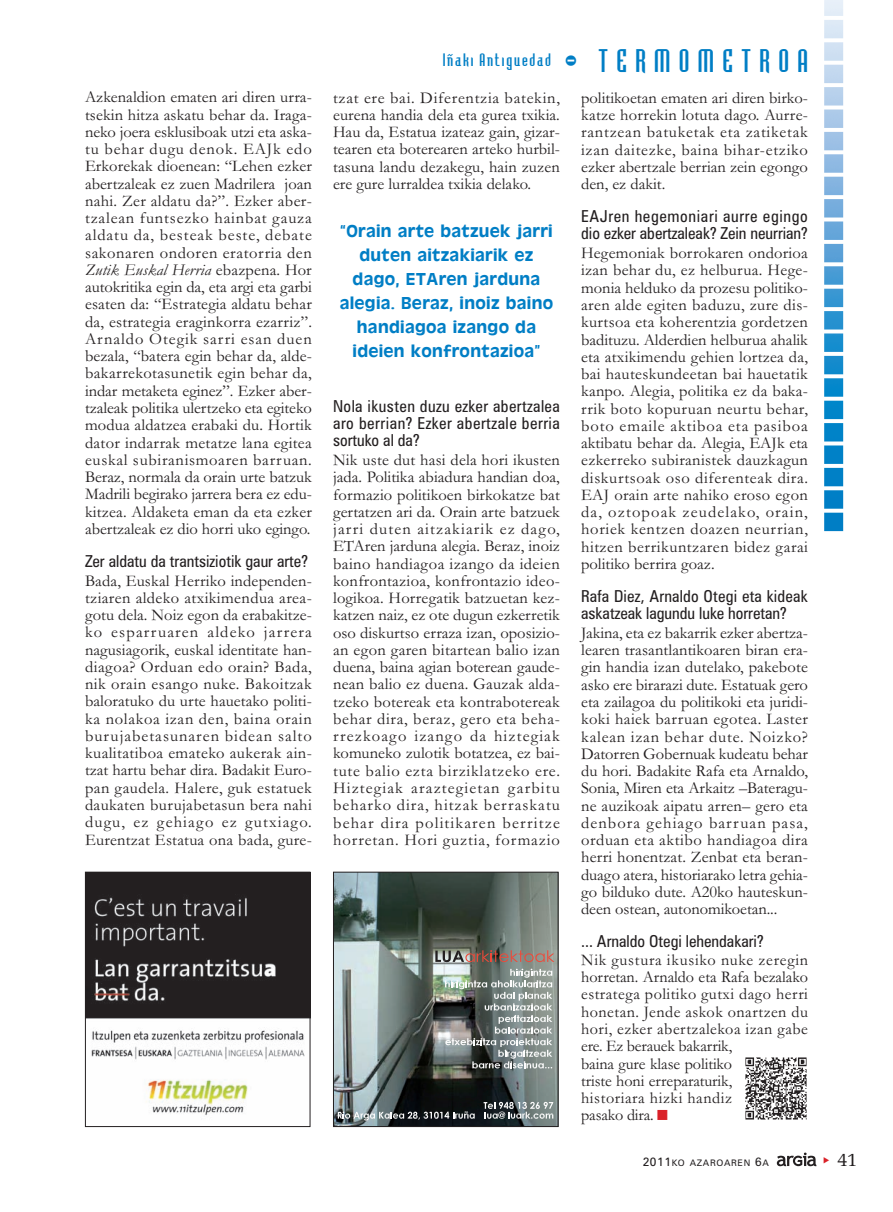
<style>
.page{position:relative;width:893px;height:1212px;background:#fff}
.page>*{position:absolute;margin:0;border:0;box-sizing:border-box;transform-origin:0 0}
.t1{font:19.5px "Memoir";color:#231f20}
.t2{font:18px/24px "Antique Olive";letter-spacing:.015em;color:#007ec5;text-align:center}
.t3{font:16.5px/17.2px "Garamond";letter-spacing:.01em;color:#231f20;text-align:justify}
.t4{font:condensed 16.5px/17.2px "Zurich BT";color:#231f20}
.t5{font:16.5px/17.2px "Garamond";letter-spacing:.03em;color:#231f20}
.t6{font:16.5px "Bodiac";letter-spacing:.11em;color:#007ec5}
.t7{font:9px "Zurich BT";letter-spacing:.075em;color:#231f20}
.s1{font-style:italic}
.s2{font-size:30px}
.s3{color:#da2128}
.s4{font-size:12px}
</style>
<div class="page">
<img style="left:824px;top:0;width:20px;height:532px">
<svg style="left:777px;top:1152px;width:39px;height:14px"></svg>
<img style="left:87px;top:874px;width:221px;height:242px">
<div style="left:85px;top:872px;width:225px;height:255px;border:1px solid #231f20"></div>
<img style="left:335px;top:874px;width:221px;height:251px">
<svg style="left:338px;top:1111px;width:137px;height:9px"></svg>
<svg style="left:435px;top:950px;width:119px;height:12px"></svg>
<img style="left:445px;top:969px;width:107px;height:100px">
<svg style="left:484px;top:1102px;width:69px;height:17px"></svg>
<div style="left:333px;top:872px;width:225px;height:255px;border:1px solid #231f20"></div>
<img style="left:745px;top:1057px;width:62px;height:63px">
<p class="t3" style="left:85px;top:90px;width:228px">Azkenaldion ematen ari diren urra&shy;tsekin hitza askatu behar da. Iraga&shy;neko joera esklusiboak utzi eta aska&shy;tu behar dugu denok. EAJk edo Erkorekak dioenean: “Lehen ezker abertzaleak ez zuen Madrilera joan nahi. Zer aldatu da?”. Ezker aber&shy;tzalean funtsezko hainbat gauza aldatu da, besteak beste, debate sakonaren ondoren eratorria den <span class="s1">Zutik Euskal Herria</span> ebazpena. Hor autokritika egin da, eta argi eta garbi esaten da: “Estrategia aldatu behar da, estrategia eraginkorra ezarriz”.<br>Arnaldo Otegik sarri esan duen bezala, “batera egin behar da, alde&shy;bakarrekotasunetik egin behar da, indar metaketa eginez”. Ezker aber&shy;tzaleak politika ulertzeko eta egiteko modua aldatzea erabaki du. Hortik dator indarrak metatze lana egitea euskal subiranismoaren barruan.<br>Beraz, normala da orain urte batzuk Madrili begirako jarrera bera ez edu&shy;kitzea. Aldaketa eman da eta ezker abertzaleak ez dio horri uko egingo.</p>
<p class="t4" style="left:85px;top:554px;width:224px">Zer aldatu da trantsiziotik gaur arte?</p>
<p class="t3" style="left:85px;top:574px;width:228px">Bada, Euskal Herriko independen&shy;tziaren aldeko atxikimendua area&shy;gotu dela. Noiz egon da erabakitze&shy;ko esparruaren aldeko jarrera nagusiagorik, euskal identitate han&shy;diagoa? Orduan edo orain? Bada, nik orain esango nuke. Bakoitzak baloratuko du urte hauetako politi&shy;ka nolakoa izan den, baina orain burujabetasunaren bidean salto kualitatiboa emateko aukerak ain&shy;tzat hartu behar dira. Badakit Euro&shy;pan gaudela. Halere, guk estatuek daukaten burujabetasun bera nahi dugu, ez gehiago ez gutxiago.<br>Eurentzat Estatua ona bada, gure-</p>
<p class="t6" style="left:443px;top:53px;width:367px">Iñaki Antiguedad <span class="s2">- T E R M O M E T R O A</span></p>
<p class="t3" style="left:333px;top:91px;width:228px">tzat ere bai. Diferentzia batekin, eurena handia dela eta gurea txikia.<br>Hau da, Estatua izateaz gain, gizar&shy;tearen eta boterearen arteko hurbil&shy;tasuna landu dezakegu, hain zuzen ere gure lurraldea txikia delako.</p>
<p class="t2" style="left:340px;top:220px;width:215px">“Orain arte batzuek jarri duten aitzakiarik ez dago, ETAren jarduna alegia. Beraz, inoiz baino handiagoa izango da ideien konfrontazioa”</p>
<p class="t4" style="left:333px;top:399px;width:228px;text-align:justify">Nola ikusten duzu ezker abertzalea aro berrian? Ezker abertzale berria sortuko al da?</p>
<p class="t3" style="left:333px;top:453px;width:228px">Nik uste dut hasi dela hori ikusten jada. Politika abiadura handian doa, formazio politikoen birkokatze bat gertatzen ari da. Orain arte batzuek jarri duten aitzakiarik ez dago, ETAren jarduna alegia. Beraz, inoiz baino handiagoa izango da ideien konfrontazioa, konfrontazio ideo&shy;logikoa. Horregatik batzuetan kez&shy;katzen naiz, ez ote dugun ezkerretik oso diskurtso erraza izan, oposizio&shy;an egon garen bitartean balio izan duena, baina agian boterean gaude&shy;nean balio ez duena. Gauzak alda&shy;tzeko botereak eta kontrabotereak behar dira, beraz, gero eta beha&shy;rrezkoago izango da hiztegiak komuneko zulotik botatzea, ez bai&shy;tute balio ezta birziklatzeko ere.<br>Hiztegiak araztegietan garbitu beharko dira, hitzak berraskatu behar dira politikaren berritze horretan. Hori guztia, formazio</p>
<p class="t3" style="left:581px;top:91px;width:228px">politikoetan ematen ari diren birko&shy;katze horrekin lotuta dago. Aurre&shy;rantzean batuketak eta zatiketak izan daitezke, baina bihar-etziko ezker abertzale berrian zein egongo den, ez dakit.</p>
<p class="t4" style="left:581px;top:209px;width:228px">EAJren hegemoniari aurre egingo dio ezker abertzaleak? Zein neurrian?</p>
<p class="t3" style="left:581px;top:246px;width:228px">Hegemoniak borrokaren ondorioa izan behar du, ez helburua. Hege&shy;monia helduko da prozesu politiko&shy;aren alde egiten baduzu, zure dis&shy;kurtsoa eta koherentzia gordetzen badituzu. Alderdien helburua ahalik eta atxikimendu gehien lortzea da, bai hauteskundeetan bai hauetatik kanpo. Alegia, politika ez da baka&shy;rrik boto kopuruan neurtu behar, boto emaile aktiboa eta pasiboa aktibatu behar da. Alegia, EAJk eta ezkerreko subiranistek dauzkagun diskurtsoak oso diferenteak dira.<br>EAJ orain arte nahiko eroso egon da, oztopoak zeudelako, orain, horiek kentzen doazen neurrian, hitzen berrikuntzaren bidez garai politiko berrira goaz.</p>
<p class="t4" style="left:581px;top:589px;width:228px">Rafa Diez, Arnaldo Otegi eta kideak askatzeak lagundu luke horretan?</p>
<p class="t3" style="left:581px;top:626px;width:228px">Jakina, eta ez bakarrik ezker abertza&shy;learen trasantlantikoaren biran era&shy;gin handia izan dutelako, pakebote asko ere birarazi dute. Estatuak gero eta zailagoa du politikoki eta juridi&shy;koki haiek barruan egotea. Laster kalean izan behar dute. Noizko?<br>Datorren Gobernuak kudeatu behar du hori. Badakite Rafa eta Arnaldo, Sonia, Miren eta Arkaitz –Bateragu&shy;ne auzikoak aipatu arren– gero eta denbora gehiago barruan pasa, orduan eta aktibo handiagoa dira herri honentzat. Zenbat eta beran&shy;duago atera, historiarako letra gehia&shy;go bilduko dute. A20ko hauteskun&shy;deen ostean, autonomikoetan...</p>
<p class="t4" style="left:581px;top:934px;width:184px">... Arnaldo Otegi lehendakari?</p>
<p class="t5" style="left:581px;top:953px;width:228px">Nik gustura ikusiko nuke zeregin horretan. Arnaldo eta Rafa bezalako estratega politiko gutxi dago herri honetan. Jende askok onartzen du hori, ezker abertzalekoa izan gabe ere. Ez berauek bakarrik,<br>baina gure klase politiko<br>triste honi erreparaturik,<br>historiara hizki handiz<br>pasako dira. <span class="s3">■</span></p>
<p class="t7" style="left:643px;top:1160px;width:128px"><span class="s4">2011</span>KO AZAROAREN <span class="s4">6</span>A</p>
<p class="t1" style="left:837px;top:1151px;width:22px">41</p>
</div>
